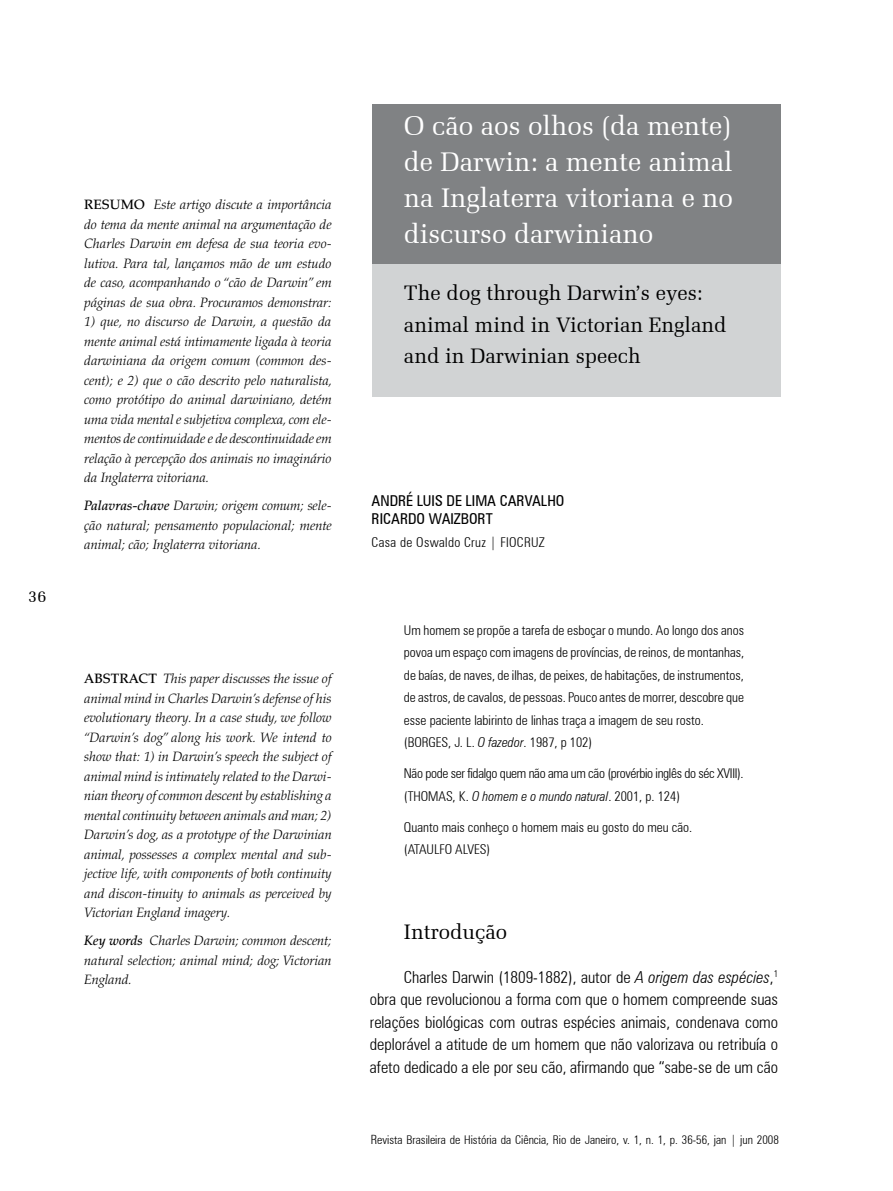
<style>
.page{position:relative;width:893px;height:1191px;background:#fff}
.page>*{position:absolute;margin:0;border:0;box-sizing:border-box;transform-origin:0 0}
.t1{font:27px/36px "Zapf Elliptical 711 BT";color:#fff;text-align:justify}
.t2{font:21px/31.5px "Zapf Elliptical 711 BT";color:#000}
.t3{font:300 condensed 16.5px/22.5px "Zurich BT";color:#000;text-align:justify}
.t4{font:16.5px "Zapf Elliptical 711 BT";color:#000}
.t5{font:condensed 15px/18px "Zurich BT";color:#000}
.t6{font:italic 300 13.5px/19.5px "Palatino";color:#000;text-align:justify}
.t7{font:300 condensed 13.5px/22.5px "Zurich BT";color:#000}
.t8{font:300 condensed 13.5px/22.5px "Zurich BT";letter-spacing:-.025em;color:#000}
.t9{font:300 condensed 13.5px "Zurich BT";letter-spacing:.025em;color:#000}
.t10{font:300 condensed 12px "Zurich BT";color:#000}
.s1{font-weight:500;font-style:normal}
.s2{font-weight:500}
.s3{font-style:italic}
.s4{font-size:12.75px}
</style>
<div class="page">
<div style="left:372px;top:104px;width:408px;height:160px;background:#808284"></div>
<div style="left:372px;top:264px;width:408px;height:132px;background:#d1d3d4"></div>
<p class="t4" style="left:28px;top:586px;width:20px">36</p>
<p class="t6" style="left:84px;top:195px;width:249px"><span class="s1">RESUMO</span> Este artigo discute a importância do tema da mente animal na argumentação de Charles Darwin em defesa de sua teoria evo&shy;lutiva. Para tal, lançamos mão de um estudo de caso, acompanhando o “cão de Darwin” em páginas de sua obra. Procuramos demonstrar:</p>
<p class="t6" style="left:84px;top:312px;width:250px">1) que, no discurso de Darwin, a questão da mente animal está intimamente ligada à teoria darwiniana da origem comum (common des&shy;cent); e 2) que o cão descrito pelo naturalista, como protótipo do animal darwiniano, detém uma vida mental e subjetiva complexa, com ele&shy;mentos de continuidade e de descontinuidade em relação à percepção dos animais no imaginário da Inglaterra vitoriana.</p>
<p class="t6" style="left:84px;top:496px;width:249px"><span class="s2">Palavras-chave</span> Darwin; origem comum; sele&shy;ção natural; pensamento populacional; mente animal; cão; Inglaterra vitoriana.</p>
<p class="t6" style="left:84px;top:669px;width:249px"><span class="s1">ABSTRACT</span> This paper discusses the issue of animal mind in Charles Darwin’s defense of his evolutionary theory. In a case study, we follow “Darwin’s dog” along his work. We intend to show that: 1) in Darwin’s speech the subject of animal mind is intimately related to the Darwi&shy;nian theory of common descent by establishing a mental continuity between animals and man; 2)<br>Darwin’s dog, as a prototype of the Darwinian animal, possesses a complex mental and sub&shy;jective life, with components of both continuity and discon-tinuity to animals as perceived by Victorian England imagery.</p>
<p class="t6" style="left:84px;top:931px;width:249px"><span class="s2">Key words</span> Charles Darwin; common descent; natural selection; animal mind; dog; Victorian England.</p>
<h1 class="t1" style="left:404px;top:108px;width:331px">O cão aos olhos (da mente) de Darwin: a mente animal na Inglaterra vitoriana e no discurso darwiniano</h1>
<h2 class="t2" style="left:404px;top:277px;width:324px">The dog through Darwin’s eyes: animal mind in Victorian England and in Darwinian speech</h2>
<p class="t5" style="left:372px;top:491px;width:194px">ANDRÉ LUIS DE LIMA CARVALHO<br>RICARDO WAIZBORT</p>
<p class="t9" style="left:372px;top:533px;width:175px">Casa de Oswaldo Cruz | FIOCRUZ</p>
<p class="t7" style="left:404px;top:618px;width:342px">Um homem se propõe a tarefa de esboçar o mundo. Ao longo dos anos povoa um espaço com imagens de províncias, de reinos, de montanhas, de baías, de naves, de ilhas, de peixes, de habitações, de instrumentos, de astros, de cavalos, de pessoas. Pouco antes de morrer, descobre que esse paciente labirinto de linhas traça a imagem de seu rosto. (BORGES, J. L. <span class="s3">O fazedor</span>. 1987, p 102)</p>
<p class="t8" style="left:404px;top:762px;width:341px">Não pode ser fidalgo quem não ama um cão (provérbio inglês do séc XVIII). (THOMAS, K. <span class="s3">O homem e o mundo natural</span>. 2001, p. 124)</p>
<p class="t7" style="left:404px;top:815px;width:290px">Quanto mais conheço o homem mais eu gosto do meu cão. (ATAULFO ALVES)</p>
<h2 class="t2" style="left:404px;top:916px;width:105px">Introdução</h2>
<p class="t3" style="left:370px;top:965px;width:410px;text-indent:34px">Charles Darwin (1809-1882), autor de <span class="s3">A origem das espécies</span>,<sup>1 </sup>obra que revolucionou a forma com que o homem compreende suas relações biológicas com outras espécies animais, condenava como deplorável a atitude de um homem que não valorizava ou retribuía o afeto dedicado a ele por seu cão, afirmando que “sabe-se de um cão</p>
<p class="t10" style="left:371px;top:1132px;width:409px"><span class="s4">R</span>evista Brasileira de História da Ciência, Rio de Janeiro, v. 1, n. 1, p. 36-56, jan | jun 2008</p>
</div>
